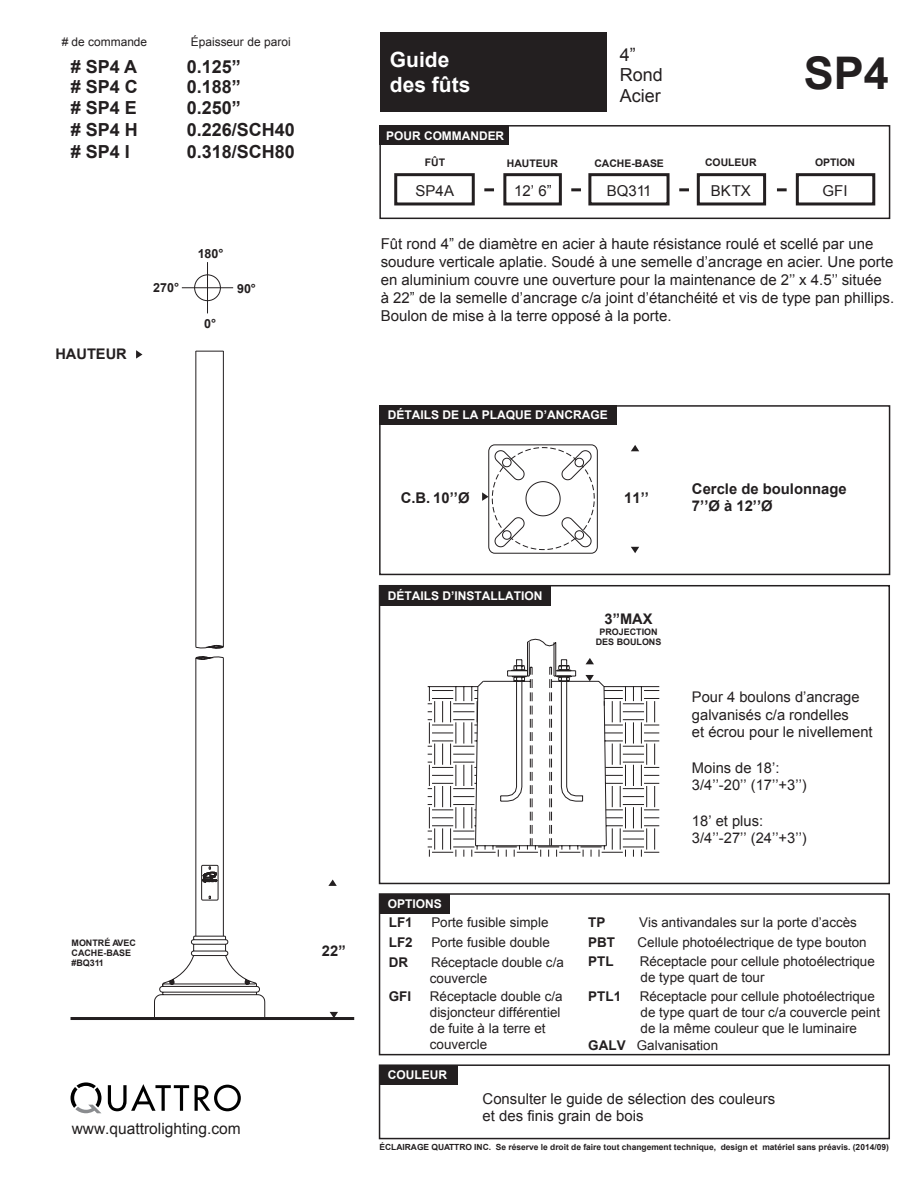
<style>
.page{position:relative;width:918px;height:1188px;background:#fff}
.page>*{position:absolute;margin:0;border:0;box-sizing:border-box;transform-origin:0 0}
.t1{font:700 45px "Arial";color:#231f20}
.t2{font:700 21px/25.2px "Arial";color:#fff}
.t3{font:700 18px/21.1px "Arial";color:#231f20;text-align:justify}
.t4{font:18px/20.1px "Arial";color:#231f20}
.t5{font:15.45px "Arial";color:#211e1e}
.t6{font:15px/18px "Arial";color:#231f20}
.t7{font:14.85px/17.9px "Arial";color:#231f20}
.t8{font:700 14.85px/16.5px "Arial";color:#231f20}
.t9{font:14.7px/17.7px "Arial";color:#231f20}
.t10{font:700 14.7px "Arial";color:#231f20}
.t11{font:13.5px/16px "Arial";color:#231f20}
.t12{font:700 13.5px "Arial";color:#231f20}
.t13{font:700 12.45px "Arial";color:#231f20}
.t14{font:700 12px "Arial";color:#fff}
.t15{font:12px "Arial";color:#231f20}
.t16{font:700 10.5px "Arial";color:#231f20}
.t17{font:700 9px/10.1px "Arial";color:#231f20}
.t18{font:700 8.4px "Arial";color:#231f20}
.s1{font-weight:700}
</style>
<div class="page">
<div style="left:381px;top:33px;width:226px;height:79px;background:#231f20"></div>
<svg style="left:328px;top:880px;width:9px;height:6px"></svg>
<svg style="left:330px;top:1012px;width:8px;height:5px"></svg>
<svg style="left:136px;top:350px;width:6px;height:9px"></svg>
<div style="left:379px;top:125px;width:511px;height:94px;border:2px solid #231f20"></div>
<svg style="left:394px;top:173px;width:482px;height:33px"></svg>
<hr style="left:71px;top:1017px;width:283px;height:3px;background:#231f20">
<svg style="left:154px;top:351px;width:111px;height:666px"></svg>
<div style="left:194px;top:274px;width:27px;height:27px;border:1px solid #231f20;border-radius:50%"></div>
<hr style="left:207px;top:262px;width:1px;height:51px;background:#231f20">
<hr style="left:182px;top:287px;width:51px;height:1px;background:#231f20">
<div style="left:379px;top:126px;width:130px;height:19px;background:#231f20"></div>
<svg style="left:201px;top:865px;width:18px;height:36px"></svg>
<div style="left:379px;top:1064px;width:511px;height:75px;border:2px solid #231f20"></div>
<div style="left:380px;top:1065px;width:77px;height:20px;background:#231f20"></div>
<div style="left:379px;top:405px;width:511px;height:170px;border:2px solid #231f20"></div>
<div style="left:379px;top:893px;width:511px;height:162px;border:2px solid #231f20"></div>
<div style="left:379px;top:894px;width:71px;height:20px;background:#231f20"></div>
<div style="left:379px;top:406px;width:238px;height:19px;background:#231f20"></div>
<svg style="left:427px;top:639px;width:233px;height:218px"></svg>
<svg style="left:513px;top:665px;width:57px;height:6px"></svg>
<svg style="left:586px;top:658px;width:8px;height:6px"></svg>
<svg style="left:585px;top:675px;width:9px;height:6px"></svg>
<div style="left:379px;top:586px;width:171px;height:20px;background:#231f20"></div>
<div style="left:379px;top:585px;width:511px;height:299px;border:2px solid #231f20"></div>
<div style="left:488px;top:444px;width:110px;height:110px;border:1px solid #231f20;border-radius:6px"></div>
<svg style="left:482px;top:447px;width:113px;height:103px"></svg>
<svg style="left:631px;top:445px;width:8px;height:6px"></svg>
<svg style="left:631px;top:547px;width:8px;height:6px"></svg>
<svg style="left:108px;top:1084px;width:81px;height:27px"></svg>
<svg style="left:195px;top:1085px;width:46px;height:26px"></svg>
<svg style="left:71px;top:1082px;width:30px;height:31px"></svg>
<p class="t15" style="left:191px;top:34px;width:101px">Épaisseur de paroi</p>
<p class="t15" style="left:62px;top:34px;width:87px"># de commande</p>
<h3 class="t4" style="left:620px;top:45px;width:45px">4”<br>Rond<br>Acier</h3>
<h2 class="t2" style="left:390px;top:48px;width:82px">Guide des fûts</h2>
<h3 class="t3" style="left:71px;top:56px;width:69px"># SP4 A # SP4 C # SP4 E # SP4 H # SP4 I</h3>
<h3 class="t3" style="left:187px;top:56px;width:110px;text-align:left">0.125”<br>0.188”<br>0.250”<br>0.226/SCH40<br>0.318/SCH80</h3>
<h1 class="t1" style="left:804px;top:43px;width:87px">SP4</h1>
<p class="t14" style="left:386px;top:128px;width:120px">POUR COMMANDER</p>
<p class="t16" style="left:425px;top:155px;width:22px">FÛT</p>
<p class="t16" style="left:507px;top:156px;width:53px">HAUTEUR</p>
<p class="t16" style="left:594px;top:156px;width:71px">CACHE-BASE</p>
<p class="t16" style="left:705px;top:155px;width:53px">COULEUR</p>
<p class="t16" style="left:815px;top:155px;width:42px">OPTION</p>
<p class="t10" style="left:55px;top:344px;width:73px">HAUTEUR</p>
<p class="t13" style="left:153px;top:280px;width:27px">270°</p>
<p class="t13" style="left:198px;top:245px;width:27px">180°</p>
<p class="t13" style="left:204px;top:315px;width:13px">0°</p>
<p class="t13" style="left:237px;top:280px;width:20px">90°</p>
<p class="t17" style="left:72px;top:938px;width:66px">MONTRÉ AVEC<br>CACHE-BASE #BQ311</p>
<p class="t5" style="left:72px;top:1118px;width:171px">www.quattrolighting.com</p>
<p class="t10" style="left:322px;top:941px;width:25px">22”</p>
<p class="t6" style="left:416px;top:182px;width:40px">SP4A</p>
<p class="t6" style="left:514px;top:182px;width:39px">12’ 6”</p>
<p class="t6" style="left:607px;top:182px;width:46px">BQ311</p>
<p class="t6" style="left:711px;top:182px;width:42px">BKTX</p>
<p class="t6" style="left:823px;top:182px;width:27px">GFI</p>
<p class="t6" style="left:381px;top:235px;width:515px">Fût rond 4” de diamètre en acier à haute résistance roulé et scellé par une soudure verticale aplatie. Soudé à une semelle d’ancrage en acier. Une porte en aluminium couvre une ouverture pour la maintenance de 2’’ x 4.5’’ située<br>à 22” de la semelle d’ancrage c/a joint d’étanchéité et vis de type pan phillips.<br>Boulon de mise à la terre opposé à la porte.</p>
<p class="t14" style="left:388px;top:407px;width:222px">DÉTAILS DE LA PLAQUE D’ANCRAGE</p>
<p class="t8" style="left:401px;top:490px;width:70px">C.B. 10’’Ø</p>
<p class="t8" style="left:624px;top:490px;width:26px">11’’</p>
<p class="t14" style="left:388px;top:588px;width:156px">DÉTAILS D’INSTALLATION</p>
<p class="t10" style="left:605px;top:609px;width:49px">3”MAX</p>
<p class="t17" style="left:596px;top:627px;width:67px;text-align:center">PROJECTION<br>DES BOULONS</p>
<p class="t14" style="left:388px;top:895px;width:56px">OPTIONS</p>
<p class="t8" style="left:692px;top:481px;width:156px">Cercle de boulonnage<br>7’’Ø à 12’’Ø</p>
<p class="t9" style="left:692px;top:688px;width:182px">Pour 4 boulons d’ancrage galvanisés c/a rondelles<br>et écrou pour le nivellement</p>
<p class="t9" style="left:692px;top:759px;width:116px">Moins de 18’:<br>3/4’’-20’’ (17’’+3’’)</p>
<p class="t9" style="left:692px;top:812px;width:116px">18’ et plus:<br>3/4’’-27’’ (24’’+3’’)</p>
<p class="t12" style="left:389px;top:913px;width:25px">LF1</p>
<p class="t11" style="left:431px;top:915px;width:119px">Porte fusible simple</p>
<p class="t12" style="left:389px;top:933px;width:25px">LF2</p>
<p class="t11" style="left:431px;top:934px;width:120px">Porte fusible double</p>
<p class="t12" style="left:389px;top:953px;width:21px">DR</p>
<p class="t11" style="left:430px;top:954px;width:136px">Réceptacle double c/a couvercle</p>
<p class="t12" style="left:389px;top:987px;width:24px">GFI</p>
<p class="t11" style="left:430px;top:988px;width:134px">Réceptacle double c/a disjoncteur différentiel de fuite à la terre et couvercle</p>
<p class="t14" style="left:388px;top:1067px;width:61px">COULEUR</p>
<p class="t12" style="left:588px;top:913px;width:19px">TP</p>
<p class="t11" style="left:639px;top:915px;width:219px">Vis antivandales sur la porte d’accès</p>
<p class="t12" style="left:588px;top:933px;width:28px">PBT</p>
<p class="t11" style="left:638px;top:934px;width:231px">Cellule photoélectrique de type bouton</p>
<p class="t12" style="left:588px;top:952px;width:27px">PTL</p>
<p class="t11" style="left:640px;top:953px;width:237px">Réceptacle pour cellule photoélectrique de type quart de tour</p>
<p class="t12" style="left:588px;top:987px;width:34px">PTL1</p>
<p class="t11" style="left:640px;top:988px;width:242px">Réceptacle pour cellule photoélectrique de type quart de tour c/a couvercle peint de la même couleur que le luminaire</p>
<p class="t11" style="left:588px;top:1037px;width:131px"><span class="s1">GALV</span> Galvanisation</p>
<p class="t7" style="left:483px;top:1090px;width:294px">Consulter le guide de sélection des couleurs et des finis grain de bois</p>
<p class="t18" style="left:380px;top:1141px;width:511px">ÉCLAIRAGE QUATTRO INC. Se réserve le droit de faire tout changement technique, design et matériel sans préavis. (2014/09)</p>
</div>
